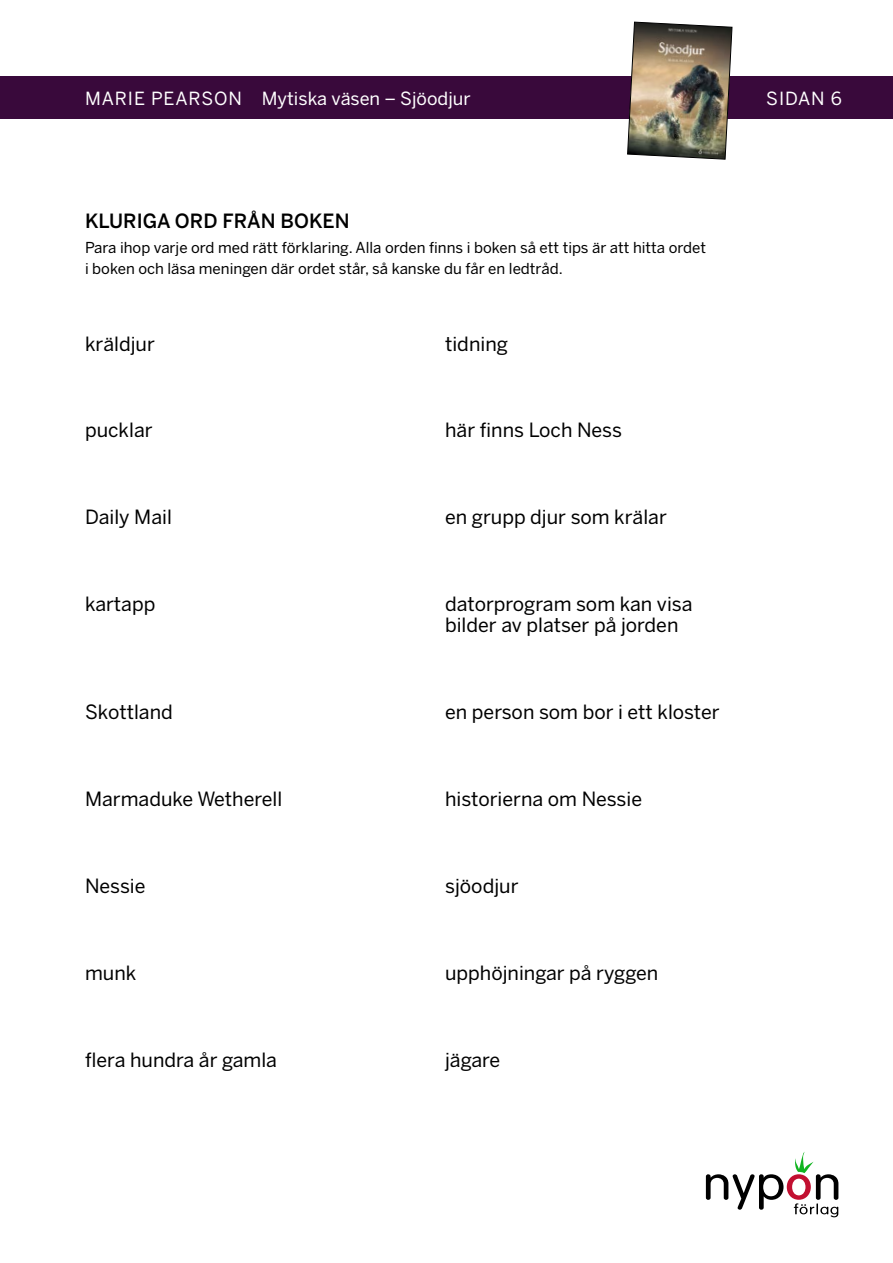
<style>
.page{position:relative;width:893px;height:1263px;background:#fff}
.page>*{position:absolute;margin:0;border:0;box-sizing:border-box;transform-origin:0 0}
.t1{font:19.5px/21px "Benton Sans";color:#000}
.t2{font:500 19.5px "Benton Sans";color:#000}
.t3{font:18px "Benton Sans";color:#fff}
.t4{font:15px/21px "Benton Sans";color:#000}
</style>
<div class="page">
<div style="left:0;top:77px;width:893px;height:42px;background:#39093b"></div>
<img style="left:627px;top:21px;width:106px;height:139px">
<svg style="left:706px;top:1152px;width:132px;height:65px"></svg>
<p class="t3" style="left:85px;top:88px;width:387px">MARIE PEARSON Mytiska väsen – Sjöodjur</p>
<p class="t3" style="left:766px;top:88px;width:77px">SIDAN 6</p>
<p class="t2" style="left:85px;top:210px;width:266px">KLURIGA ORD FRÅN BOKEN</p>
<p class="t4" style="left:85px;top:238px;width:622px">Para ihop varje ord med rätt förklaring. Alla orden finns i boken så ett tips är att hitta ordet i boken och läsa meningen där ordet står, så kanske du får en ledtråd.</p>
<p class="t1" style="left:85px;top:333px;width:71px">kräldjur</p>
<p class="t1" style="left:445px;top:333px;width:64px">tidning</p>
<p class="t1" style="left:85px;top:420px;width:69px">pucklar</p>
<p class="t1" style="left:445px;top:420px;width:178px">här finns Loch Ness</p>
<p class="t1" style="left:85px;top:507px;width:88px">Daily Mail</p>
<p class="t1" style="left:445px;top:507px;width:223px">en grupp djur som krälar</p>
<p class="t1" style="left:85px;top:594px;width:72px">kartapp</p>
<p class="t1" style="left:445px;top:594px;width:249px">datorprogram som kan visa bilder av platser på jorden</p>
<p class="t1" style="left:85px;top:702px;width:89px">Skottland</p>
<p class="t1" style="left:445px;top:702px;width:276px">en person som bor i ett kloster</p>
<p class="t1" style="left:85px;top:789px;width:199px">Marmaduke Wetherell</p>
<p class="t1" style="left:445px;top:789px;width:199px">historierna om Nessie</p>
<p class="t1" style="left:85px;top:876px;width:62px">Nessie</p>
<p class="t1" style="left:445px;top:876px;width:75px">sjöodjur</p>
<p class="t1" style="left:85px;top:963px;width:53px">munk</p>
<p class="t1" style="left:445px;top:963px;width:215px">upphöjningar på ryggen</p>
<p class="t1" style="left:85px;top:1050px;width:193px">flera hundra år gamla</p>
<p class="t1" style="left:445px;top:1050px;width:57px">jägare</p>
</div>
